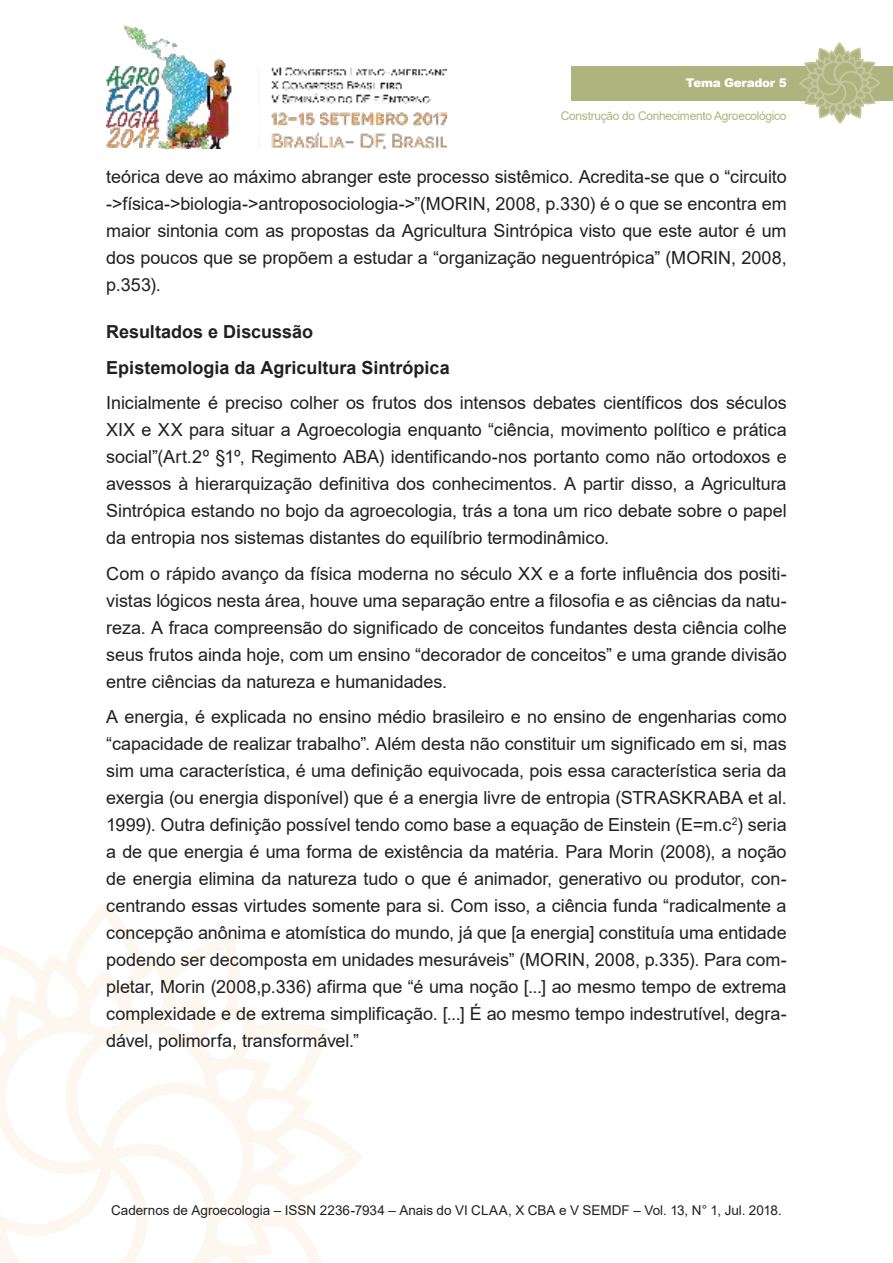
<style>
.page{position:relative;width:893px;height:1263px;background:#fff}
.page>*{position:absolute;margin:0;border:0;box-sizing:border-box;transform-origin:0 0}
.t1{font:18px/27px "Arial";letter-spacing:-.005em;color:#221f1f;text-align:justify}
.t2{font:700 18px/35.5px "Arial";color:#221f1f}
.t3{font:13.5px "Arial";color:#221f1f}
.t4{font:12px "Arial";letter-spacing:-.025em;color:#aeb47e}
.t5{font:900 12px "Arial";letter-spacing:-.025em;color:#fff}
</style>
<div class="page">
<img style="left:106px;top:25px;width:340px;height:124px">
<svg style="left:0;top:910px;width:363px;height:353px"></svg>
<div style="left:571px;top:66px;width:322px;height:34px;background:#aeb47e"></div>
<svg style="left:798px;top:43px;width:83px;height:81px"></svg>
<p class="t5" style="left:686px;top:76px;width:102px">Tema Gerador 5</p>
<p class="t4" style="left:561px;top:112px;width:227px">Construção do Conhecimento Agroecológico</p>
<p class="t1" style="left:106px;top:165px;width:682px">teórica deve ao máximo abranger este processo sistêmico. Acredita-se que o “circuito -&gt;física-&gt;biologia-&gt;antroposociologia-&gt;”(MORIN, 2008, p.330) é o que se encontra em maior sintonia com as propostas da Agricultura Sintrópica visto que este autor é um dos poucos que se propõem a estudar a “organização neguentrópica” (MORIN, 2008, p.353).</p>
<p class="t2" style="left:106px;top:316px;width:345px">Resultados e Discussão<br>Epistemologia da Agricultura Sintrópica</p>
<p class="t1" style="left:106px;top:391px;width:682px">Inicialmente é preciso colher os frutos dos intensos debates científicos dos séculos XIX e XX para situar a Agroecologia enquanto “ciência, movimento político e prática social”(Art.2º §1º, Regimento ABA) identificando-nos portanto como não ortodoxos e avessos à hierarquização definitiva dos conhecimentos. A partir disso, a Agricultura Sintrópica estando no bojo da agroecologia, trás a tona um rico debate sobre o papel da entropia nos sistemas distantes do equilíbrio termodinâmico.</p>
<p class="t1" style="left:106px;top:562px;width:682px">Com o rápido avanço da física moderna no século XX e a forte influência dos positi&shy;vistas lógicos nesta área, houve uma separação entre a filosofia e as ciências da natu&shy;reza. A fraca compreensão do significado de conceitos fundantes desta ciência colhe seus frutos ainda hoje, com um ensino “decorador de conceitos” e uma grande divisão entre ciências da natureza e humanidades.</p>
<p class="t1" style="left:106px;top:705px;width:682px">A energia, é explicada no ensino médio brasileiro e no ensino de engenharias como “capacidade de realizar trabalho”. Além desta não constituir um significado em si, mas sim uma característica, é uma definição equivocada, pois essa característica seria da exergia (ou energia disponível) que é a energia livre de entropia (STRASKRABA et al.<br>1999). Outra definição possível tendo como base a equação de Einstein (E=m.c<sup>2</sup>) seria a de que energia é uma forma de existência da matéria. Para Morin (2008), a noção de energia elimina da natureza tudo o que é animador, generativo ou produtor, con&shy;centrando essas virtudes somente para si. Com isso, a ciência funda “radicalmente a concepção anônima e atomística do mundo, já que [a energia] constituía uma entidade podendo ser decomposta em unidades mesuráveis” (MORIN, 2008, p.335). Para com&shy;pletar, Morin (2008,p.336) afirma que “é uma noção [...] ao mesmo tempo de extrema complexidade e de extrema simplificação. [...] É ao mesmo tempo indestrutível, degra&shy;dável, polimorfa, transformável.”</p>
<p class="t3" style="left:111px;top:1205px;width:672px">Cadernos de Agroecologia – ISSN 2236-7934 – Anais do VI CLAA, X CBA e V SEMDF – Vol. 13, N° 1, Jul. 2018.</p>
</div>
